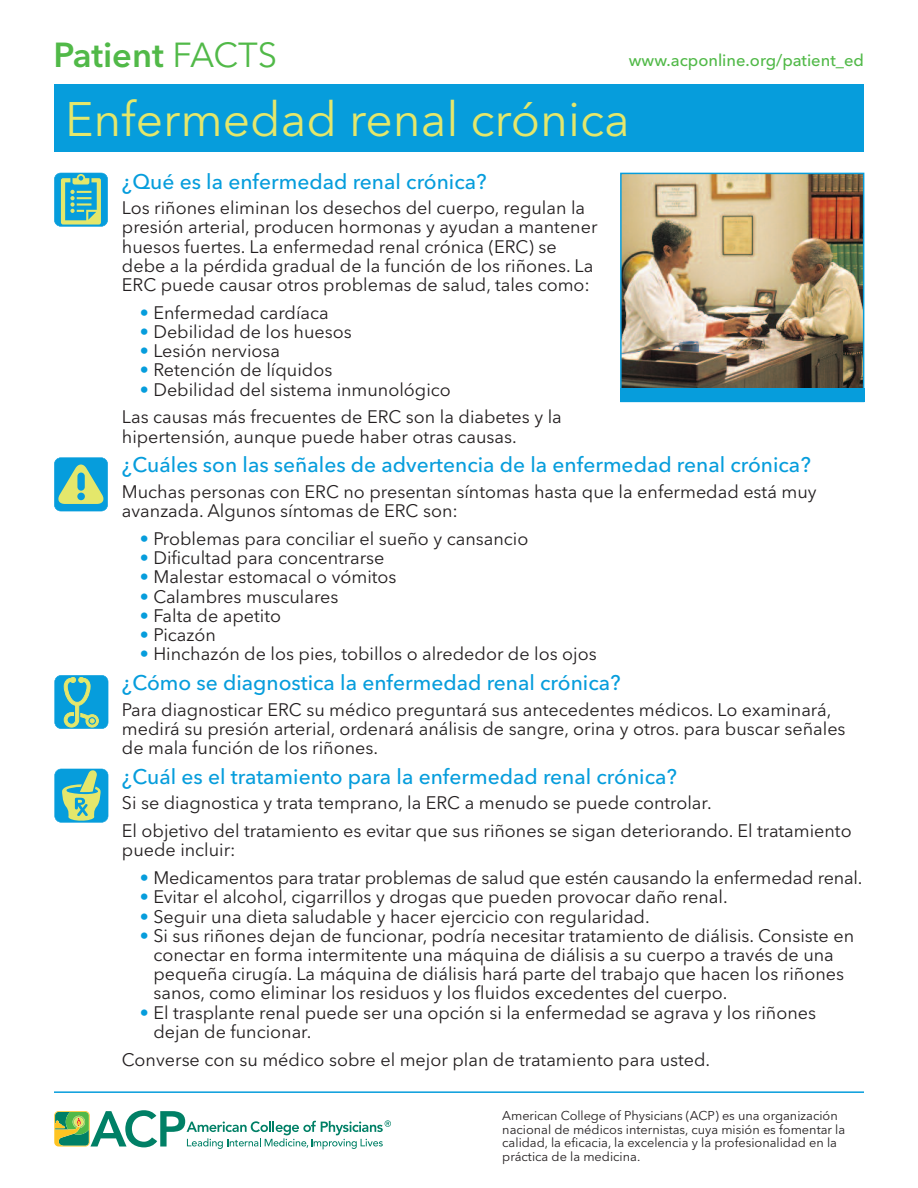
<style>
.page{position:relative;width:918px;height:1188px;background:#fff}
.page>*{position:absolute;margin:0;border:0;box-sizing:border-box;transform-origin:0 0}
.t1{font:48px "Avenir Next LT Pro";color:#e4e76b}
.t2{font:600 34.5px "Avenir Next LT Pro";color:#51b948}
.t3{font:500 21px "Avenir Next LT Pro";color:#069ddc}
.t4{font:18px/19.2px "Avenir Next LT Pro";color:#231f20}
.t5{font:500 16.5px "Avenir Next LT Pro";color:#51b948}
.t6{font:12.75px/13.5px "Avenir Next LT Pro";color:#231f20}
.s1{font-weight:400}
.s2{color:#069ddc}
</style>
<div class="page">
<div style="left:54px;top:85px;width:810px;height:67px;background:#069ddc"></div>
<svg style="left:54px;top:1110px;width:337px;height:39px"></svg>
<div style="left:54px;top:458px;width:54px;height:53px;background:#069ddc;border-radius:6px"></div>
<svg style="left:58px;top:465px;width:45px;height:39px"></svg>
<div style="left:77px;top:473px;width:8px;height:18px;background:#069ddc;border-radius:4px"></div>
<div style="left:77px;top:493px;width:8px;height:7px;background:#069ddc;border-radius:50%"></div>
<div style="left:54px;top:457px;width:54px;height:54px;border:1px solid #069ddc;border-radius:7px"></div>
<div style="left:55px;top:675px;width:53px;height:54px;background:#069ddc;border-radius:6px"></div>
<svg style="left:64px;top:677px;width:35px;height:50px"></svg>
<div style="left:54px;top:675px;width:54px;height:54px;border:1px solid #069ddc;border-radius:7px"></div>
<div style="left:55px;top:769px;width:53px;height:53px;background:#069ddc;border-radius:6px"></div>
<svg style="left:62px;top:771px;width:39px;height:50px"></svg>
<div style="left:54px;top:769px;width:54px;height:54px;border:1px solid #069ddc;border-radius:7px"></div>
<div style="left:54px;top:173px;width:54px;height:53px;background:#069ddc;border-radius:6px"></div>
<svg style="left:61px;top:175px;width:40px;height:50px"></svg>
<div style="left:54px;top:173px;width:54px;height:54px;border:1px solid #069ddc;border-radius:7px"></div>
<img style="left:623px;top:176px;width:238px;height:213px">
<div style="left:620px;top:173px;width:244px;height:229px;border:2px solid #069ddc"></div>
<div style="left:620px;top:389px;width:244px;height:13px;background:#069ddc"></div>
<hr style="left:54px;top:1091px;width:810px;height:2px;background:#069ddc">
<h2 class="t2" style="left:54px;top:42px;width:225px">Patient <span class="s1">FACTS</span></h2>
<p class="t5" style="left:629px;top:55px;width:237px">www.acponline.org/patient_ed</p>
<h1 class="t1" style="left:65px;top:102px;width:566px">Enfermedad renal crónica</h1>
<p class="t3" style="left:122px;top:174px;width:366px">¿Qué es la enfermedad renal crónica?</p>
<p class="t4" style="left:122px;top:200px;width:477px">Los riñones eliminan los desechos del cuerpo, regulan la presión arterial, producen hormonas y ayudan a mantener huesos fuertes. La enfermedad renal crónica (ERC) se debe a la pérdida gradual de la función de los riñones. La ERC puede causar otros problemas de salud, tales como:</p>
<p class="t4" style="left:140px;top:305px;width:190px"><span class="s2">•</span> Enfermedad cardíaca</p>
<p class="t4" style="left:140px;top:324px;width:213px"><span class="s2">•</span> Debilidad de los huesos</p>
<p class="t4" style="left:140px;top:343px;width:142px"><span class="s2">•</span> Lesión nerviosa</p>
<p class="t4" style="left:140px;top:363px;width:194px"><span class="s2">•</span> Retención de líquidos</p>
<p class="t4" style="left:122px;top:377px;width:441px;line-height:27.9px;text-indent:18px"><span class="s2">•</span> Debilidad del sistema inmunológico<br>Las causas más frecuentes de ERC son la diabetes y la</p>
<p class="t4" style="left:122px;top:429px;width:396px">hipertensión, aunque puede haber otras causas.</p>
<p class="t3" style="left:122px;top:457px;width:690px">¿Cuáles son las señales de advertencia de la enfermedad renal crónica?</p>
<p class="t4" style="left:122px;top:484px;width:696px">Muchas personas con ERC no presentan síntomas hasta que la enfermedad está muy avanzada. Algunos síntomas de ERC son:</p>
<p class="t4" style="left:140px;top:531px;width:390px"><span class="s2">•</span> Problemas para conciliar el sueño y cansancio</p>
<p class="t4" style="left:140px;top:550px;width:246px"><span class="s2">•</span> Dificultad para concentrarse</p>
<p class="t4" style="left:140px;top:570px;width:258px"><span class="s2">•</span> Malestar estomacal o vómitos</p>
<p class="t4" style="left:140px;top:589px;width:200px"><span class="s2">•</span> Calambres musculares</p>
<p class="t4" style="left:140px;top:608px;width:143px"><span class="s2">•</span> Falta de apetito</p>
<p class="t4" style="left:140px;top:627px;width:78px"><span class="s2">•</span> Picazón</p>
<p class="t4" style="left:140px;top:646px;width:458px"><span class="s2">•</span> Hinchazón de los pies, tobillos o alrededor de los ojos</p>
<p class="t3" style="left:122px;top:675px;width:500px">¿Cómo se diagnostica la enfermedad renal crónica?</p>
<p class="t4" style="left:122px;top:702px;width:725px">Para diagnosticar ERC su médico preguntará sus antecedentes médicos. Lo examinará, medirá su presión arterial, ordenará análisis de sangre, orina y otros. para buscar señales de mala función de los riñones.</p>
<p class="t3" style="left:122px;top:769px;width:557px">¿Cuál es el tratamiento para la enfermedad renal crónica?</p>
<p class="t4" style="left:122px;top:791px;width:731px;line-height:27.9px">Si se diagnostica y trata temprano, la ERC a menudo se puede controlar.<br>El objetivo del tratamiento es evitar que sus riñones se sigan deteriorando. El tratamiento</p>
<p class="t4" style="left:122px;top:843px;width:115px">puede incluir:</p>
<p class="t4" style="left:140px;top:870px;width:724px"><span class="s2">•</span> Medicamentos para tratar problemas de salud que estén causando la enfermedad renal.</p>
<p class="t4" style="left:140px;top:890px;width:589px"><span class="s2">•</span> Evitar el alcohol, cigarrillos y drogas que pueden provocar daño renal.</p>
<p class="t4" style="left:140px;top:909px;width:511px"><span class="s2">•</span> Seguir una dieta saludable y hacer ejercicio con regularidad.</p>
<p class="t4" style="left:153px;top:928px;width:702px;text-indent:-14px"><span class="s2">•</span> Si sus riñones dejan de funcionar, podría necesitar tratamiento de diálisis. Consiste en conectar en forma intermitente una máquina de diálisis a su cuerpo a través de una pequeña cirugía. La máquina de diálisis hará parte del trabajo que hacen los riñones sanos, como eliminar los residuos y los fluidos excedentes del cuerpo.</p>
<p class="t4" style="left:153px;top:1005px;width:664px;text-indent:-14px"><span class="s2">•</span> El trasplante renal puede ser una opción si la enfermedad se agrava y los riñones dejan de funcionar.</p>
<p class="t4" style="left:122px;top:1052px;width:590px">Converse con su médico sobre el mejor plan de tratamiento para usted.</p>
<p class="t6" style="left:502px;top:1110px;width:345px">American College of Physicians (ACP) es una organización nacional de médicos internistas, cuya misión es fomentar la calidad, la eficacia, la excelencia y la profesionalidad en la práctica de la medicina.</p>
</div>
